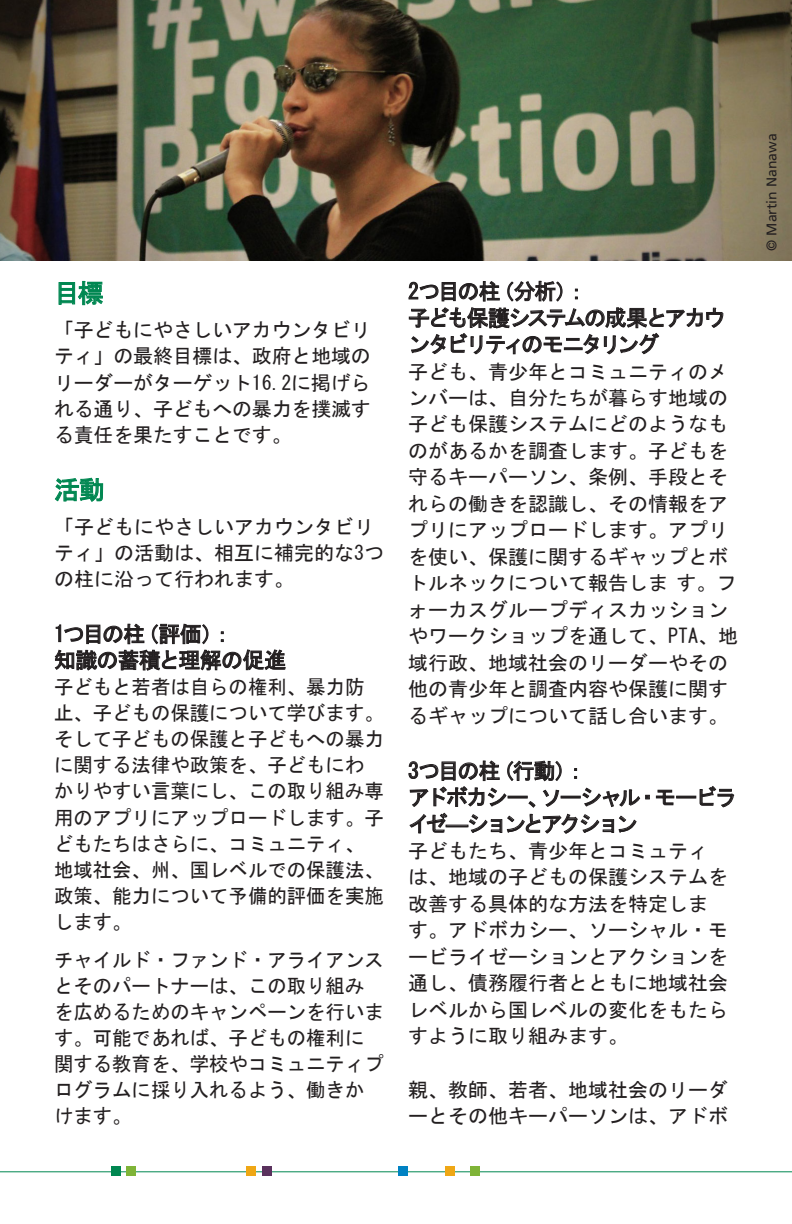
<style>
.page{position:relative;width:792px;height:1224px;background:#fff}
.page>*{position:absolute;margin:0;border:0;box-sizing:border-box;transform-origin:0 0}
.Level_3{font:26px "MS Gothic";color:#008751}
.Level_4{font:22px/26.4px "MS Gothic";letter-spacing:-.1em;color:#231f20}
.Level_4-2{font:22px/26.2px "MS Gothic";letter-spacing:-.04em;color:#231f20}
.Body{font:20px/26.2px "MS Gothic";color:#231f20}
.Body_with_Level_3_af{font:20px/26.4px "MS Gothic";color:#231f20}
.Photo_Credits_and_Ca{font:14px "Frutiger LT Std";color:#231f20}
</style>
<div class="page">
<svg style="left:58px;top:280px;width:45px;height:26px"></svg>
<svg style="left:54px;top:477px;width:232px;height:194px"></svg>
<svg style="left:408px;top:280px;width:316px;height:75px"></svg>
<svg style="left:699px;top:786px;width:35px;height:22px"></svg>
<svg style="left:408px;top:760px;width:267px;height:74px"></svg>
<img style="left:0;top:0;width:792px;height:261px">
<hr style="left:0;top:1171px;width:792px;height:1px;background:#008751">
<div style="left:470px;top:1167px;width:9px;height:9px;background:#7fb438"></div>
<div style="left:262px;top:1167px;width:9px;height:9px;background:#5a315d"></div>
<div style="left:445px;top:1167px;width:9px;height:9px;background:#efa715"></div>
<div style="left:398px;top:1167px;width:9px;height:9px;background:#0082c3"></div>
<div style="left:112px;top:1167px;width:9px;height:9px;background:#008751"></div>
<div style="left:126px;top:1167px;width:9px;height:9px;background:#7fb438"></div>
<div style="left:246px;top:1167px;width:9px;height:9px;background:#efa715"></div>
<p class="Level_3" style="left:54px;top:280px;width:51px">目標</p>
<p class="Body_with_Level_3_af" style="left:54px;top:317px;width:318px;text-align:justify">「子どもにやさしいアカウンタビリティ」の最終目標は、政府と地域のリーダーがターゲット16.2に掲げられる通り、子どもへの暴力を撲滅する責任を果たすことです。</p>
<p class="Level_3" style="left:54px;top:477px;width:52px">活動</p>
<p class="Body" style="left:54px;top:514px;width:331px">「子どもにやさしいアカウンタビリティ」の活動は、相互に補完的な3つの柱に沿って行われます。</p>
<p class="Level_4-2" style="left:54px;top:621px;width:234px">1つ目の柱（評価）：<br>知識の蓄積と理解の促進</p>
<p class="Body" style="left:54px;top:674px;width:331px">子どもと若者は自らの権利、暴力防止、子どもの保護について学びます。そして子どもの保護と子どもへの暴力に関する法律や政策を、子どもにわかりやすい言葉にし、この取り組み専用のアプリにアップロードします。子どもたちはさらに、コミュニティ、地域社会、州、国レベルでの保護法、政策、能力について予備的評価を実施します。</p>
<p class="Body" style="left:54px;top:946px;width:331px">チャイルド・ファンド・アライアンスとそのパートナーは、この取り組みを広めるためのキャンペーンを行います。可能であれば、子どもの権利に関する教育を、学校やコミュニティプログラムに採り入れるよう、働きかけます。</p>
<p class="Level_4" style="left:408px;top:278px;width:319px">2つ目の柱（分析）：<br>子ども保護システムの成果とアカウンタビリティのモニタリング</p>
<p class="Body" style="left:408px;top:358px;width:331px">子ども、青少年とコミュニティのメンバーは、自分たちが暮らす地域の子ども保護システムにどのようなものがあるかを調査します。子どもを守るキーパーソン、条例、手段とそれらの働きを認識し、その情報をアプリにアップロードします。アプリを使い、保護に関するギャップとボトルネックについて報告しま す。フォーカスグループディスカッションやワークショップを通して、PTA、地域行政、地域社会のリーダーやその他の青少年と調査内容や保護に関するギャップについて話し合います。</p>
<p class="Level_4" style="left:408px;top:757px;width:330px">3つ目の柱（行動）：<br>アドボカシー、ソーシャル・モービライゼ―ションとアクション</p>
<p class="Body_with_Level_3_af" style="left:408px;top:838px;width:321px">子どもたち、青少年とコミュティは、地域の子どもの保護システムを改善する具体的な方法を特定します。アドボカシー、ソーシャル・モービライゼーションとアクションを通し、債務履行者とともに地域社会レベルから国レベルの変化をもたらすように取り組みます。</p>
<p class="Body_with_Level_3_af" style="left:408px;top:1076px;width:321px">親、教師、若者、地域社会のリーダーとその他キーパーソンは、アドボ</p>
<p class="Photo_Credits_and_Ca" style="left:763px;top:251px;width:118px;rotate:-90deg">© Martin Nanawa</p>
</div>
